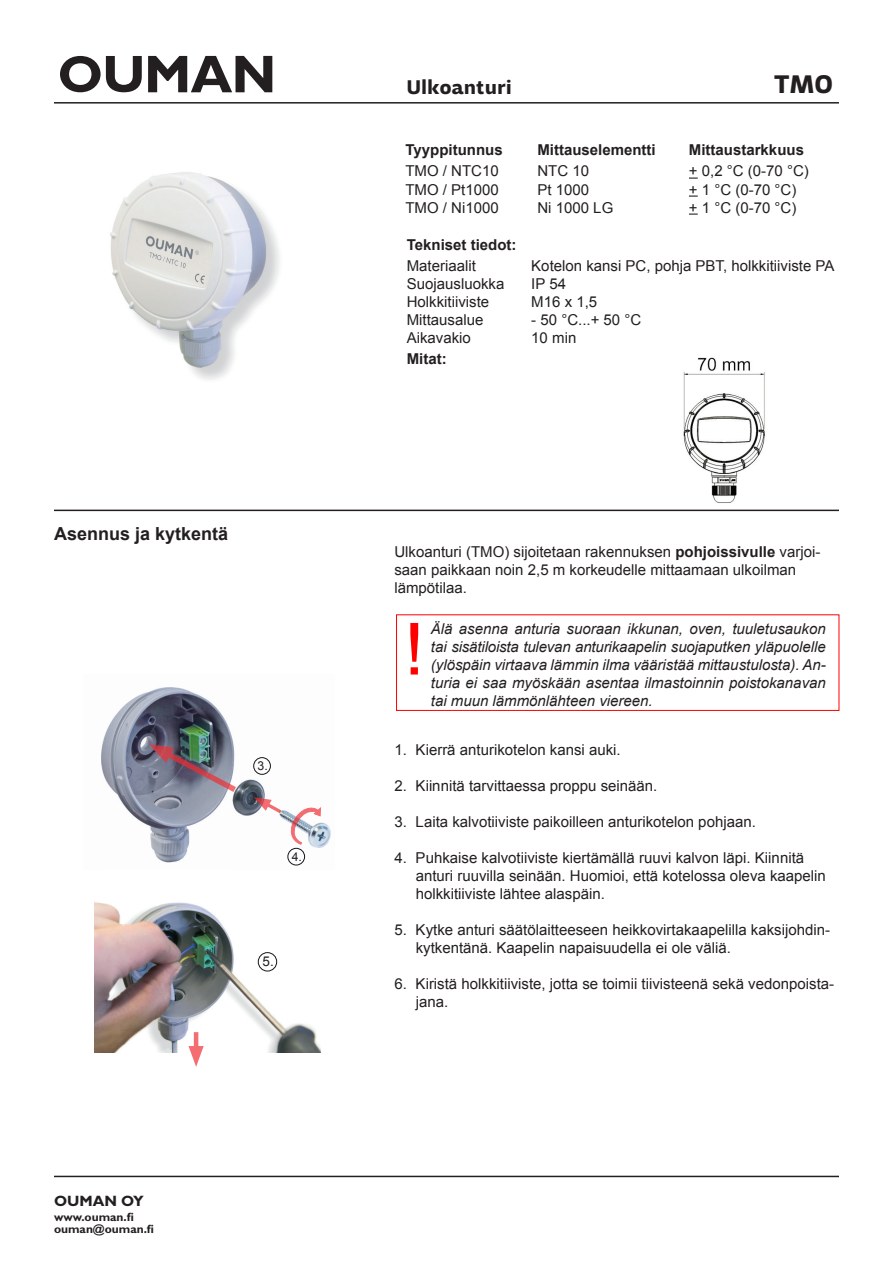
<style>
.page{position:relative;width:893px;height:1263px;background:#fff}
.page>*{position:absolute;margin:0;border:0;box-sizing:border-box;transform-origin:0 0}
.t1{font:72px "Arial";color:#f00}
.tunniste{font:700 27px "Adria Grotesk";color:#231f20}
.Otsake{font:700 21px "Adria Grotesk";color:#231f20}
.alaotsakkeet{font:700 18px "Arial";color:#231f20}
.numeroidut_tekstit{font:15px/18px "Arial";color:#231f20}
.kursiivit{font:italic 15px/18px "Arial";color:#231f20;text-align:justify}
.leipäteksti{font:15px/18px "Arial";color:#231f20}
.Tekniset_tiedot{font:15px "Arial";color:#231f20}
.Tekniset_tiedot_bold{font:700 15px "Arial";color:#231f20}
.t2{font:700 15px "Gill Sans";color:#231f20}
.t3{font:13.5px "Arial";color:#231f20}
.t4{font:12.3px "Arial";color:#231f20}
.t5{font:700 12px "Gill Sans";color:#231f20}
.s1{font-weight:700}
</style>
<div class="page">
<img style="left:110px;top:172px;width:170px;height:208px">
<img style="left:101px;top:687px;width:230px;height:179px">
<img style="left:149px;top:743px;width:88px;height:50px">
<svg style="left:254px;top:797px;width:67px;height:50px"></svg>
<div style="left:253px;top:757px;width:18px;height:18px;border:1px solid #17151a;border-radius:50%"></div>
<div style="left:288px;top:848px;width:17px;height:17px;border:1px solid #17151a;border-radius:50%"></div>
<img style="left:95px;top:902px;width:225px;height:151px">
<svg style="left:194px;top:1032px;width:4px;height:14px"></svg>
<svg style="left:188px;top:1046px;width:16px;height:21px"></svg>
<div style="left:258px;top:952px;width:19px;height:19px;border:1px solid #17151a;border-radius:50%"></div>
<img style="left:666px;top:357px;width:117px;height:153px">
<hr style="left:54px;top:102px;width:785px;height:2px;background:#231f20">
<hr style="left:54px;top:510px;width:785px;height:1px;background:#231f20">
<div style="left:396px;top:614px;width:443px;height:97px;border:1px solid #f00"></div>
<hr style="left:54px;top:1176px;width:785px;height:1px;background:#231f20">
<svg style="left:60px;top:56px;width:82px;height:36px"></svg>
<svg style="left:148px;top:56px;width:124px;height:36px"></svg>
<p class="alaotsakkeet" style="left:54px;top:522px;width:176px">Asennus ja kytkentä</p>
<p class="t4" style="left:258px;top:757px;width:12px">3.</p>
<p class="t4" style="left:292px;top:848px;width:12px">4.</p>
<p class="t3" style="left:262px;top:952px;width:13px">5.</p>
<p class="t2" style="left:54px;top:1192px;width:91px">OUMAN OY</p>
<p class="t5" style="left:54px;top:1210px;width:82px">www.ouman.fi</p>
<p class="t5" style="left:54px;top:1222px;width:102px">ouman@ouman.fi</p>
<p class="Otsake" style="left:406px;top:75px;width:107px">Ulkoanturi</p>
<p class="tunniste" style="left:774px;top:69px;width:60px">TMO</p>
<p class="Tekniset_tiedot_bold" style="left:405px;top:140px;width:99px">Tyyppitunnus</p>
<p class="Tekniset_tiedot_bold" style="left:537px;top:140px;width:120px">Mittauselementti</p>
<p class="Tekniset_tiedot_bold" style="left:689px;top:140px;width:117px">Mittaustarkkuus</p>
<p class="Tekniset_tiedot" style="left:405px;top:161px;width:95px">TMO / NTC10</p>
<p class="Tekniset_tiedot" style="left:537px;top:161px;width:53px">NTC 10</p>
<p class="Tekniset_tiedot" style="left:689px;top:161px;width:121px">+ 0,2 °C (0-70 °C)</p>
<p class="Tekniset_tiedot" style="left:405px;top:179px;width:95px">TMO / Pt1000</p>
<p class="Tekniset_tiedot" style="left:537px;top:179px;width:53px">Pt 1000</p>
<p class="Tekniset_tiedot" style="left:689px;top:179px;width:109px">+ 1 °C (0-70 °C)</p>
<p class="Tekniset_tiedot" style="left:405px;top:197px;width:95px">TMO / Ni1000</p>
<p class="Tekniset_tiedot" style="left:537px;top:197px;width:77px">Ni 1000 LG</p>
<p class="Tekniset_tiedot" style="left:689px;top:197px;width:109px">+ 1 °C (0-70 °C)</p>
<p class="Tekniset_tiedot_bold" style="left:407px;top:235px;width:111px">Tekniset tiedot:</p>
<p class="numeroidut_tekstit" style="left:407px;top:257px;width:71px">Materiaalit</p>
<p class="numeroidut_tekstit" style="left:531px;top:257px;width:305px">Kotelon kansi PC, pohja PBT, holkkitiiviste PA</p>
<p class="numeroidut_tekstit" style="left:407px;top:275px;width:99px">Suojausluokka</p>
<p class="numeroidut_tekstit" style="left:531px;top:275px;width:36px">IP 54</p>
<p class="numeroidut_tekstit" style="left:407px;top:293px;width:84px">Holkkitiiviste</p>
<p class="numeroidut_tekstit" style="left:531px;top:293px;width:67px">M16 x 1,5</p>
<p class="numeroidut_tekstit" style="left:407px;top:311px;width:78px">Mittausalue</p>
<p class="numeroidut_tekstit" style="left:531px;top:311px;width:111px">- 50 °C...+ 50 °C</p>
<p class="numeroidut_tekstit" style="left:407px;top:329px;width:66px">Aikavakio</p>
<p class="numeroidut_tekstit" style="left:531px;top:329px;width:47px">10 min</p>
<p class="Tekniset_tiedot_bold" style="left:407px;top:349px;width:41px">Mitat:</p>
<p class="leipäteksti" style="left:394px;top:542px;width:427px">Ulkoanturi (TMO) sijoitetaan rakennuksen <span class="s1">pohjoissivulle</span> varjoi&shy;saan paikkaan noin 2,5 m korkeudelle mittaamaan ulkoilman lämpötilaa.</p>
<p class="t1" style="left:404px;top:602px;width:22px">!</p>
<p class="kursiivit" style="left:431px;top:619px;width:396px">Älä asenna anturia suoraan ikkunan, oven, tuuletusaukon tai sisätiloista tulevan anturikaapelin suojaputken yläpuolelle (ylöspäin virtaava lämmin ilma vääristää mittaustulosta). An&shy;turia ei saa myöskään asentaa ilmastoinnin poistokanavan tai muun lämmönlähteen viereen.</p>
<p class="numeroidut_tekstit" style="left:394px;top:740px;width:228px">1. Kierrä anturikotelon kansi auki.</p>
<p class="numeroidut_tekstit" style="left:394px;top:776px;width:265px">2. Kiinnitä tarvittaessa proppu seinään.</p>
<p class="numeroidut_tekstit" style="left:394px;top:812px;width:363px">3. Laita kalvotiiviste paikoilleen anturikotelon pohjaan.</p>
<p class="numeroidut_tekstit" style="left:416px;top:848px;width:412px;text-indent:-21px">4. Puhkaise kalvotiiviste kiertämällä ruuvi kalvon läpi. Kiinnitä anturi ruuvilla seinään. Huomioi, että kotelossa oleva kaapelin holkkitiiviste lähtee alaspäin.</p>
<p class="numeroidut_tekstit" style="left:416px;top:920px;width:416px;text-indent:-21px">5. Kytke anturi säätölaitteeseen heikkovirtakaapelilla kaksijohdin&shy;kytkentänä. Kaapelin napaisuudella ei ole väliä.</p>
<p class="numeroidut_tekstit" style="left:416px;top:974px;width:420px;text-indent:-21px">6. Kiristä holkkitiiviste, jotta se toimii tiivisteenä sekä vedonpoista&shy;jana.</p>
</div>
